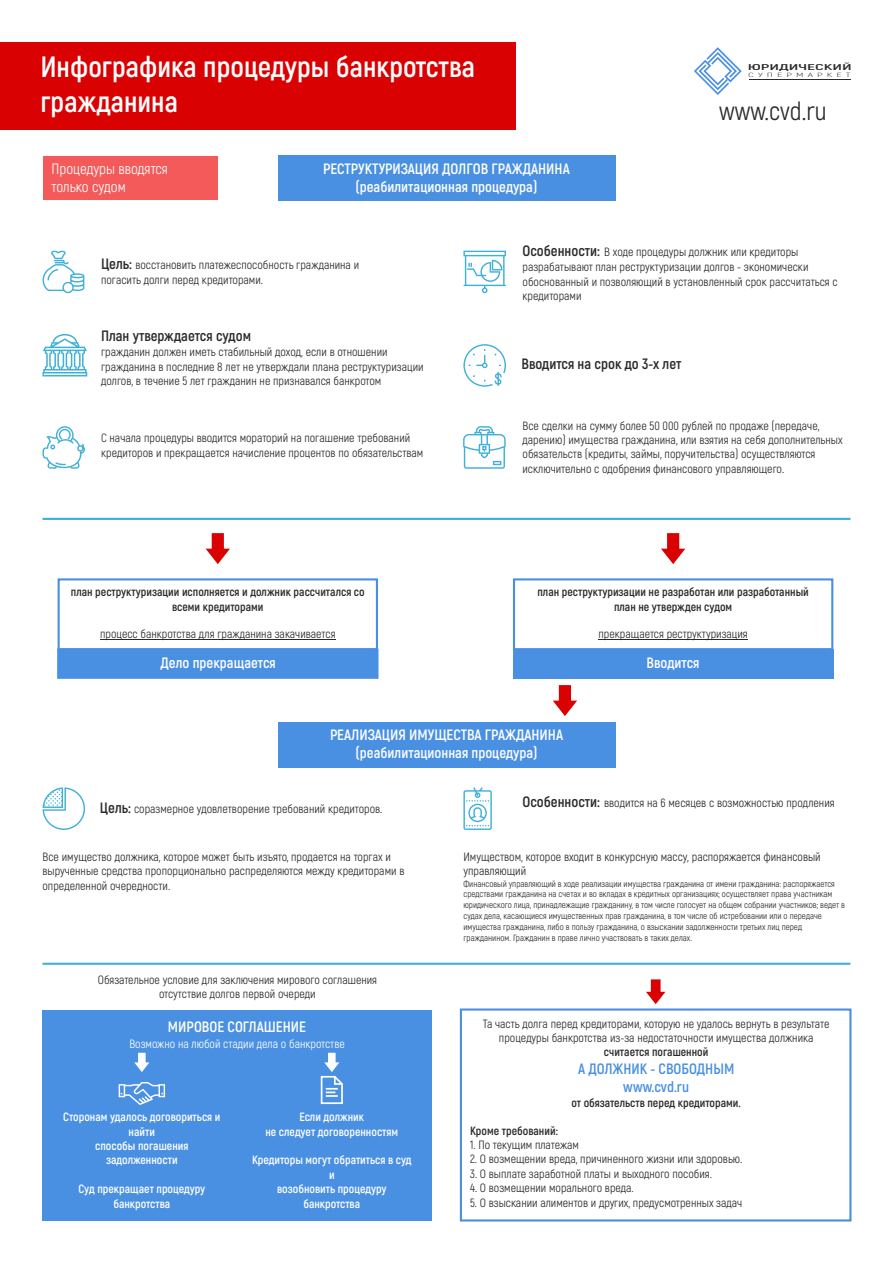
<style>
.page{position:relative;width:893px;height:1263px;background:#fff}
.page>*{position:absolute;margin:0;border:0;box-sizing:border-box;transform-origin:0 0}
.t1{font:700 29.4px/35.2px "Akrobat";color:#fefefe}
.t2{font:25.65px "Akrobat";color:#2b2a29}
.t3{font:700 15px/18px "Akrobat";color:#fefefe;text-align:center}
.t4{font:700 15px "Akrobat";color:#2b2a29}
.t5{font:15px/18px "Akrobat";color:#fefefe}
.t6{font:700 15px/18px "Akrobat";color:#4a90e2;text-align:center}
.t7{font:12px/14.4px "Akrobat";color:#2b2a29}
.t8{font:700 12px/14.4px "Akrobat";color:#2b2a29;text-align:center}
.t9{font:700 12px/14.4px "Akrobat";color:#fefefe;text-align:center}
.t10{font:12px "Akrobat";color:#fefefe}
.t11{font:9px/10.8px "Akrobat";color:#2b2a29}
.t12{font:700 8.4px "Akrobat";color:#2b2a29;scale:2.07 1}
.t13{font:300 6.15px "Akrobat";letter-spacing:.355em;color:#2b2a29;scale:1.93 1}
.s1{font-weight:700;font-size:15px}
</style>
<div class="page">
<div style="left:460px;top:1008px;width:391px;height:213px;border:2px solid #4a90e2"></div>
<div style="left:513px;top:578px;width:320px;height:72px;border:2px solid #4a90e2"></div>
<div style="left:513px;top:649px;width:320px;height:29px;background:#4a90e2"></div>
<div style="left:58px;top:578px;width:320px;height:72px;border:2px solid #4a90e2"></div>
<div style="left:278px;top:723px;width:338px;height:45px;background:#4a90e2"></div>
<div style="left:278px;top:156px;width:338px;height:45px;background:#4a90e2"></div>
<div style="left:57px;top:649px;width:321px;height:30px;background:#4a90e2"></div>
<div style="left:43px;top:156px;width:174px;height:44px;background:#f35a59"></div>
<hr style="left:43px;top:518px;width:807px;height:2px;background:#3fb0d8">
<svg style="left:206px;top:533px;width:24px;height:31px"></svg>
<hr style="left:100px;top:639px;width:235px;height:1px;background:#2b2a29">
<hr style="left:599px;top:639px;width:149px;height:1px;background:#2b2a29">
<svg style="left:661px;top:533px;width:24px;height:31px"></svg>
<svg style="left:553px;top:685px;width:24px;height:31px"></svg>
<div style="left:43px;top:1009px;width:389px;height:211px;background:#4a90e2"></div>
<svg style="left:134px;top:1053px;width:15px;height:19px"></svg>
<svg style="left:119px;top:1082px;width:46px;height:23px"></svg>
<svg style="left:646px;top:979px;width:19px;height:25px"></svg>
<svg style="left:320px;top:1053px;width:23px;height:51px"></svg>
<hr style="left:43px;top:963px;width:807px;height:2px;background:#3fb0d8">
<div style="left:0;top:43px;width:515px;height:87px;background:#d90102"></div>
<hr style="left:749px;top:79px;width:101px;height:1px;background:#2b2a29">
<svg style="left:694px;top:47px;width:48px;height:48px"></svg>
<svg style="left:463px;top:251px;width:43px;height:42px"></svg>
<svg style="left:43px;top:426px;width:42px;height:43px"></svg>
<svg style="left:43px;top:334px;width:44px;height:42px"></svg>
<svg style="left:42px;top:250px;width:42px;height:43px"></svg>
<svg style="left:463px;top:344px;width:43px;height:43px"></svg>
<svg style="left:463px;top:426px;width:43px;height:43px"></svg>
<svg style="left:43px;top:787px;width:42px;height:43px"></svg>
<svg style="left:463px;top:787px;width:29px;height:43px"></svg>
<h1 class="t1" style="left:40px;top:50px;width:436px">Инфографика процедуры банкротства гражданина</h1>
<p class="t12" style="left:748px;top:62px;width:52px">ЮРИДИЧЕСКИЙ</p>
<p class="t13" style="left:748px;top:72px;width:55px">СУПЕРМАРКЕТ</p>
<h2 class="t2" style="left:719px;top:97px;width:109px">www.cvd.ru</h2>
<p class="t5" style="left:52px;top:160px;width:118px">Процедуры вводятся только судом</p>
<p class="t3" style="left:323px;top:160px;width:248px">РЕСТРУКТУРИЗАЦИЯ ДОЛГОВ ГРАЖДАНИНА (реабилитационная процедура)</p>
<p class="t7" style="left:101px;top:257px;width:260px;line-height:15px"><span class="s1">Цель:</span> восстановить платежеспособность гражданина и погасить долги перед кредиторами.</p>
<p class="t7" style="left:522px;top:245px;width:317px"><span class="s1">Особенности:</span> В ходе процедуры должник или кредиторы разрабатывают план реструктуризации долгов - экономически обоснованный и позволяющий в установленный срок рассчитаться с кредиторами</p>
<p class="t4" style="left:101px;top:328px;width:151px">План утверждается судом</p>
<p class="t7" style="left:101px;top:345px;width:324px">гражданин должен иметь стабильный доход, если в отношении гражданина в последние 8 лет не утверждали плана реструктуризации долгов, в течение 5 лет гражданин не признавался банкротом</p>
<p class="t4" style="left:521px;top:355px;width:162px">Вводится на срок до 3-х лет</p>
<p class="t7" style="left:101px;top:431px;width:324px">С начала процедуры вводится мораторий на погашение требований кредиторов и прекращается начисление процентов по обязательствам</p>
<p class="t8" style="left:71px;top:585px;width:295px">план реструктуризации исполняется и должник рассчитался со всеми кредиторами</p>
<p class="t7" style="left:100px;top:627px;width:237px">процесс банкротства для гражданина закачивается</p>
<p class="t3" style="left:161px;top:654px;width:117px">Дело прекращается</p>
<p class="t7" style="left:522px;top:418px;width:322px">Все сделки на сумму более 50 000 рублей по продаже (передаче, дарению) имущества гражданина, или взятия на себя дополнительных обязательств (кредиты, займы, поручительства) осуществляются исключительно с одобрения финансового управляющего.</p>
<p class="t8" style="left:537px;top:585px;width:273px">план реструктуризации не разработан или разработанный план не утвержден судом</p>
<p class="t7" style="left:598px;top:627px;width:151px">прекращается реструктуризация</p>
<p class="t3" style="left:647px;top:654px;width:54px">Вводится</p>
<p class="t3" style="left:330px;top:726px;width:235px">РЕАЛИЗАЦИЯ ИМУЩЕСТВА ГРАЖДАНИНА (реабилитационная процедура)</p>
<p class="t7" style="left:100px;top:802px;width:284px"><span class="s1">Цель:</span> соразмерное удовлетворение требований кредиторов.</p>
<p class="t7" style="left:522px;top:795px;width:314px"><span class="s1">Особенности:</span> вводится на 6 месяцев с возможностью продления</p>
<p class="t7" style="left:43px;top:850px;width:363px">Все имущество должника, которое может быть изъято, продается на торгах и вырученные средства пропорционально распределяются между кредиторами в определенной очередности.</p>
<p class="t7" style="left:463px;top:850px;width:359px">Имуществом, которое входит в конкурсную массу, распоряжается финансовый управляющий</p>
<p class="t11" style="left:463px;top:878px;width:383px">Финансовый управляющий в ходе реализации имущества гражданина от имени гражданина: распоряжается средствами гражданина на счетах и во вкладах в кредитных организациях; осуществляет права участникам юридического лица, принадлежащие гражданину, в том числе голосует на общем собрании участников; ведет в судах дела, касающиеся имущественных прав гражданина, в том числе об истребовании или о передаче имущества гражданина, либо в пользу гражданина, о взыскании задолженности третьих лиц перед гражданином. Гражданин в праве лично участвовать в таких делах.</p>
<p class="t7" style="left:98px;top:972px;width:281px;text-align:center">Обязательное условие для заключения мирового соглашения отсутствие долгов первой очереди</p>
<p class="t3" style="left:168px;top:1018px;width:140px">МИРОВОЕ СОГЛАШЕНИЕ</p>
<p class="t10" style="left:129px;top:1037px;width:217px">Возможно на любой стадии дела о банкротстве</p>
<p class="t9" style="left:63px;top:1110px;width:159px">Сторонам удалось договориться и найти<br>способы погашения задолженности</p>
<p class="t9" style="left:78px;top:1182px;width:128px">Суд прекращает процедуру банкротства</p>
<p class="t9" style="left:265px;top:1110px;width:134px">Если должник<br>не следует договоренностям</p>
<p class="t9" style="left:252px;top:1153px;width:161px">Кредиторы могут обратиться в суд и<br>возобновить процедуру банкротства</p>
<p class="t7" style="left:483px;top:1016px;width:348px;text-align:center">Та часть долга перед кредиторами, которую не удалось вернуть в результате процедуры банкротства из-за недостаточности имущества должника</p>
<p class="t8" style="left:604px;top:1045px;width:106px">считается погашенной</p>
<p class="t6" style="left:578px;top:1060px;width:158px">А ДОЛЖНИК - СВОБОДНЫМ www.cvd.ru</p>
<p class="t8" style="left:572px;top:1095px;width:171px">от обязательств перед кредиторами.</p>
<p class="t8" style="left:470px;top:1123px;width:89px">Кроме требований:</p>
<p class="t7" style="left:470px;top:1138px;width:110px">1. По текущим платежам</p>
<p class="t7" style="left:470px;top:1152px;width:274px">2. О возмещении вреда, причиненного жизни или здоровью.</p>
<p class="t7" style="left:470px;top:1166px;width:243px">3. О выплате заработной платы и выходного пособия.</p>
<p class="t7" style="left:470px;top:1181px;width:165px">4. О возмещении морального вреда.</p>
<p class="t7" style="left:470px;top:1195px;width:274px">5. О взыскании алиментов и других, предусмотренных задач</p>
</div>
